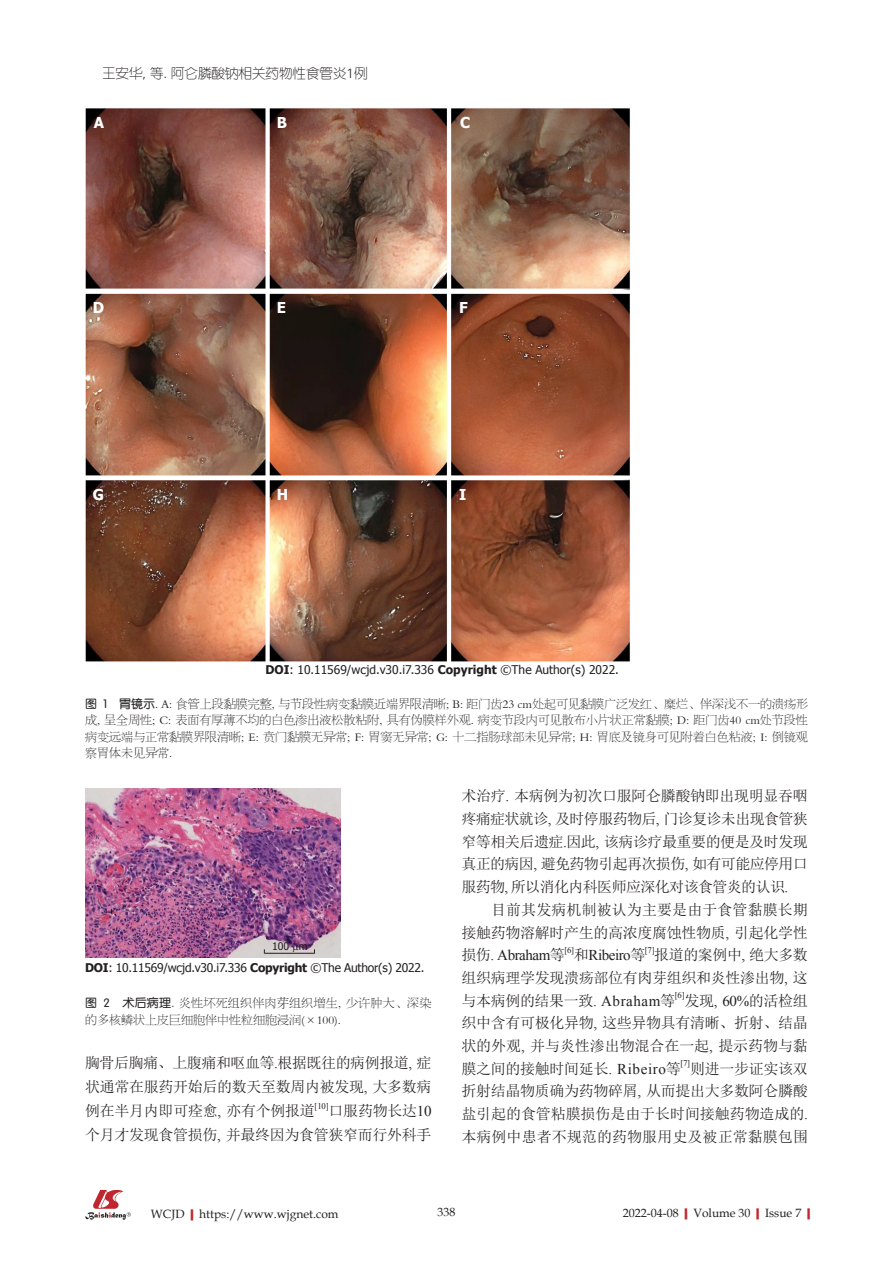
<style>
.page{position:relative;width:893px;height:1263px;background:#fff}
.page>*{position:absolute;margin:0;border:0;box-sizing:border-box;transform-origin:0 0}
.正文缩进{font:15px/22.6px "Sim Sun";letter-spacing:-.02em;color:#231f20;text-align:justify}
.正文缩进-2{font:15px "Times New Roman";letter-spacing:-.03em;color:#231f20}
.t1{font:700 15px "Tahoma";color:#fff}
.t2{font:13.5px "FZY1 JW GB1 0";color:#231f20}
.t3{font:12px/16.5px "FZBSJW GB1 0";color:#231f20;text-align:justify}
.t4{font:12px "Tahoma";letter-spacing:-.015em;color:#231f20}
.t5{font:12px "Book Antiqua";color:#231f20}
.t6{font:10.5px "Tahoma";color:#231f20}
.正文缩进-3{font:8.7px "Times New Roman";color:#231f20}
.s1{font-weight:700}
.s2{font-family:"FZY3 JW GB1 0"}
.s3{font-family:"Times New Roman"}
.s4{font-family:"Sim Sun"}
.s5{font-weight:700;color:#c0262d}
</style>
<div class="page">
<svg style="left:85px;top:1190px;width:46px;height:30px"></svg>
<img style="left:85px;top:108px;width:545px;height:554px">
<img style="left:85px;top:788px;width:255px;height:170px">
<hr style="left:264px;top:953px;width:51px;height:1px;background:#231f20">
<svg style="left:293px;top:945px;width:5px;height:7px"></svg>
<p class="t2" style="left:102px;top:66px;width:267px">王安华, 等. 阿仑膦酸钠相关药物性食管炎1例</p>
<p class="t1" style="left:94px;top:112px;width:12px">A</p>
<p class="t1" style="left:277px;top:112px;width:12px">B</p>
<p class="t1" style="left:460px;top:112px;width:12px">C</p>
<p class="t1" style="left:93px;top:297px;width:13px">D</p>
<p class="t1" style="left:277px;top:297px;width:11px">E</p>
<p class="t1" style="left:459px;top:297px;width:10px">F</p>
<p class="t1" style="left:93px;top:484px;width:13px">G</p>
<p class="t1" style="left:277px;top:484px;width:13px">H</p>
<p class="t1" style="left:459px;top:484px;width:9px">I</p>
<p class="t4" style="left:265px;top:661px;width:355px"><span class="s1">DOI</span>: 10.11569/wcjd.v30.i7.336 <span class="s1">Copyright</span> ©The Author(s) 2022.</p>
<p class="t3" style="left:85px;top:696px;width:724px"><span class="s2">图 1 胃镜示.</span> A: 食管上段黏膜完整, 与节段性病变黏膜近端界限清晰; B: 距门齿23 cm处起可见黏膜广泛发红、糜烂、伴深浅不一的溃疡形成, 呈全周性; C: 表面有厚薄不均的白色渗出液松散粘附, 具有伪膜样外观. 病变节段内可见散布小片状正常黏膜; D: 距门齿40 cm处节段性病变远端与正常黏膜界限清晰; E: 贲门黏膜无异常; F: 胃窦无异常; G: 十二指肠球部未见异常; H: 胃底及镜身可见附着白色粘液; I: 倒镜观察胃体未见异常.</p>
<p class="t6" style="left:272px;top:939px;width:37px">100 m</p>
<p class="t4" style="left:85px;top:960px;width:341px"><span class="s1">DOI</span>: 10.11569/wcjd.v30.i7.336 <span class="s1">Copyright</span> ©The Author(s) 2022.</p>
<p class="t3" style="left:85px;top:995px;width:348px"><span class="s2">图 2 术后病理.</span> 炎性坏死组织伴肉芽组织增生, 少许肿大、深染的多核鳞状上皮巨细胞伴中性粒细胞浸润(×100).</p>
<p class="正文缩进" style="left:85px;top:1051px;width:348px;line-height:24px">胸骨后胸痛、上腹痛和呕血等<span class="s3">.</span>根据既往的病例报道<span class="s3">,</span> 症状通常在服药开始后的数天至数周内被发现<span class="s3">,</span> 大多数病例在半月内即可痊愈<span class="s3">,</span> 亦有个例报道</p>
<p class="正文缩进-3" style="left:315px;top:1100px;width:16px">[10]</p>
<p class="正文缩进" style="left:85px;top:1099px;width:348px;line-height:24px;text-align:right">口服药物长达<span class="s3">10<br></span>个月才发现食管损伤<span class="s3">,</span> 并最终因为食管狭窄而行外科手</p>
<p class="正文缩进" style="left:461px;top:784px;width:348px">术治疗<span class="s3">.</span> 本病例为初次口服阿仑膦酸钠即出现明显吞咽疼痛症状就诊<span class="s3">,</span> 及时停服药物后<span class="s3">,</span> 门诊复诊未出现食管狭窄等相关后遗症<span class="s3">.</span>因此<span class="s3">,</span> 该病诊疗最重要的便是及时发现真正的病因<span class="s3">,</span> 避免药物引起再次损伤<span class="s3">,</span> 如有可能应停用口服药物<span class="s3">,</span> 所以消化内科医师应深化对该食管炎的认识<span class="s3">.</span></p>
<p class="正文缩进" style="left:461px;top:898px;width:348px;text-indent:30px">目前其发病机制被认为主要是由于食管黏膜长期接触药物溶解时产生的高浓度腐蚀性物质<span class="s3">,</span> 引起化学性损伤<span class="s3">. Abraham</span>等</p>
<p class="正文缩进-3" style="left:564px;top:944px;width:11px">[6]</p>
<p class="正文缩进-2" style="left:574px;top:945px;width:73px"><span class="s4">和</span>Ribeiro<span class="s4">等</span></p>
<p class="正文缩进-3" style="left:645px;top:944px;width:11px">[7]</p>
<p class="正文缩进" style="left:461px;top:944px;width:348px;text-indent:193px">报道的案例中<span class="s3">,</span> 绝大多数组织病理学发现溃疡部位有肉芽组织和炎性渗出物<span class="s3">,</span> 这与本病例的结果一致<span class="s3">. Abraham</span>等</p>
<p class="正文缩进-3" style="left:675px;top:990px;width:11px">[6]</p>
<p class="正文缩进" style="left:461px;top:989px;width:348px;text-indent:223px">发现<span class="s3">, 60%</span>的活检组织中含有可极化异物<span class="s3">,</span> 这些异物具有清晰、折射、结晶状的外观<span class="s3">,</span> 并与炎性渗出物混合在一起<span class="s3">,</span> 提示药物与黏膜之间的接触时间延长<span class="s3">. Ribeiro</span>等</p>
<p class="正文缩进-3" style="left:680px;top:1057px;width:11px">[7]</p>
<p class="正文缩进" style="left:461px;top:1057px;width:348px;text-indent:229px">则进一步证实该双折射结晶物质确为药物碎屑<span class="s3">,</span> 从而提出大多数阿仑膦酸盐引起的食管粘膜损伤是由于长时间接触药物造成的<span class="s3">.</span>本病例中患者不规范的药物服用史及被正常黏膜包围</p>
<p class="t5" style="left:151px;top:1205px;width:189px">WCJD<span class="s5">|</span>https://www.wjgnet.com</p>
<p class="t5" style="left:437px;top:1204px;width:19px">338</p>
<p class="t5" style="left:623px;top:1204px;width:195px">2022-04-08<span class="s5">|</span>Volume 30<span class="s5">|</span>Issue 7<span class="s5">|</span></p>
</div>
